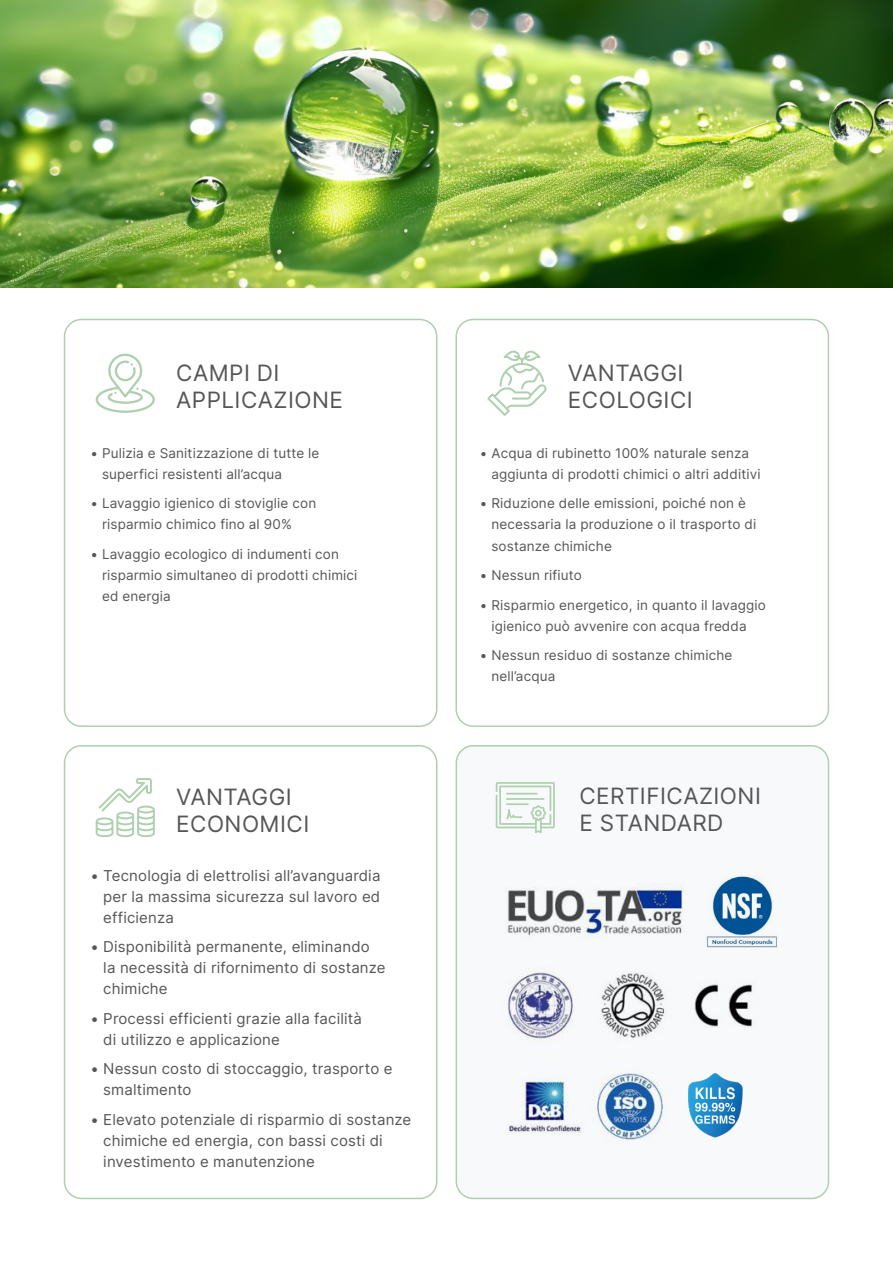
<style>
.page{position:relative;width:893px;height:1263px;background:#fff}
.page>*{position:absolute;margin:0;border:0;box-sizing:border-box;transform-origin:0 0}
.t1{font:22.5px/27px "Inter";letter-spacing:.02em;color:#565656}
.t2{font:15px/21px "Inter";letter-spacing:.01em;color:#565656}
.t3{font:13.5px/21px "Inter";letter-spacing:.01em;color:#565656}
</style>
<div class="page">
<div style="left:456px;top:746px;width:372px;height:452px;background:#f8f9fb;border-radius:17px"></div>
<div style="left:456px;top:745px;width:373px;height:454px;border:2px solid #afd0af;border-radius:17px"></div>
<img style="left:507px;top:886px;width:179px;height:54px">
<img style="left:508px;top:971px;width:244px;height:70px">
<img style="left:507px;top:1072px;width:156px;height:70px">
<img style="left:705px;top:876px;width:72px;height:71px">
<img style="left:688px;top:1073px;width:55px;height:65px">
<svg style="left:487px;top:350px;width:60px;height:66px"></svg>
<svg style="left:96px;top:778px;width:59px;height:59px"></svg>
<svg style="left:96px;top:354px;width:59px;height:59px"></svg>
<div style="left:64px;top:319px;width:373px;height:408px;border:2px solid #afd0af;border-radius:17px"></div>
<div style="left:64px;top:745px;width:373px;height:454px;border:2px solid #afd0af;border-radius:17px"></div>
<div style="left:455px;top:319px;width:374px;height:408px;border:2px solid #afd0af;border-radius:17px"></div>
<svg style="left:496px;top:782px;width:59px;height:51px"></svg>
<img style="left:0;top:0;width:893px;height:288px">
<h1 class="t1" style="left:176px;top:358px;width:168px">CAMPI DI<br>APPLICAZIONE</h1>
<p class="t3" style="left:102px;top:442px;width:219px;text-indent:-12px">• Pulizia e Sanitizzazione di tutte le superfici resistenti all’acqua</p>
<p class="t3" style="left:102px;top:493px;width:216px;text-indent:-12px">• Lavaggio igienico di stoviglie con risparmio chimico fino al 90%</p>
<p class="t3" style="left:102px;top:543px;width:257px;text-indent:-12px">• Lavaggio ecologico di indumenti con risparmio simultaneo di prodotti chimici ed energia</p>
<h1 class="t1" style="left:568px;top:358px;width:126px">VANTAGGI<br>ECOLOGICI</h1>
<p class="t3" style="left:491px;top:442px;width:271px;text-indent:-12px">• Acqua di rubinetto 100% naturale senza aggiunta di prodotti chimici o altri additivi</p>
<p class="t3" style="left:491px;top:493px;width:266px;text-indent:-12px">• Riduzione delle emissioni, poiché non è necessaria la produzione o il trasporto di sostanze chimiche</p>
<p class="t3" style="left:480px;top:564px;width:104px">• Nessun rifiuto</p>
<p class="t3" style="left:480px;top:594px;width:288px;text-align:center">• Risparmio energetico, in quanto il lavaggio igienico può avvenire con acqua fredda</p>
<p class="t3" style="left:491px;top:644px;width:242px;text-indent:-12px">• Nessun residuo di sostanze chimiche nell’acqua</p>
<h1 class="t1" style="left:176px;top:783px;width:135px">VANTAGGI<br>ECONOMICI</h1>
<h1 class="t1" style="left:579px;top:782px;width:183px">CERTIFICAZIONI<br>E STANDARD</h1>
<p class="t2" style="left:103px;top:864px;width:279px;text-align:justify;text-indent:-13px">• Tecnologia di elettrolisi all’avanguardia per la massima sicurezza sul lavoro ed efficienza</p>
<p class="t2" style="left:103px;top:936px;width:284px;text-indent:-13px">• Disponibilità permanente, eliminando<br>la necessità di rifornimento di sostanze chimiche</p>
<p class="t2" style="left:103px;top:1007px;width:260px;text-indent:-13px">• Processi efficienti grazie alla facilità di utilizzo e applicazione</p>
<p class="t2" style="left:103px;top:1058px;width:291px;text-indent:-13px">• Nessun costo di stoccaggio, trasporto e smaltimento</p>
<p class="t2" style="left:103px;top:1108px;width:310px;text-indent:-13px">• Elevato potenziale di risparmio di sostanze chimiche ed energia, con bassi costi di investimento e manutenzione</p>
</div>
